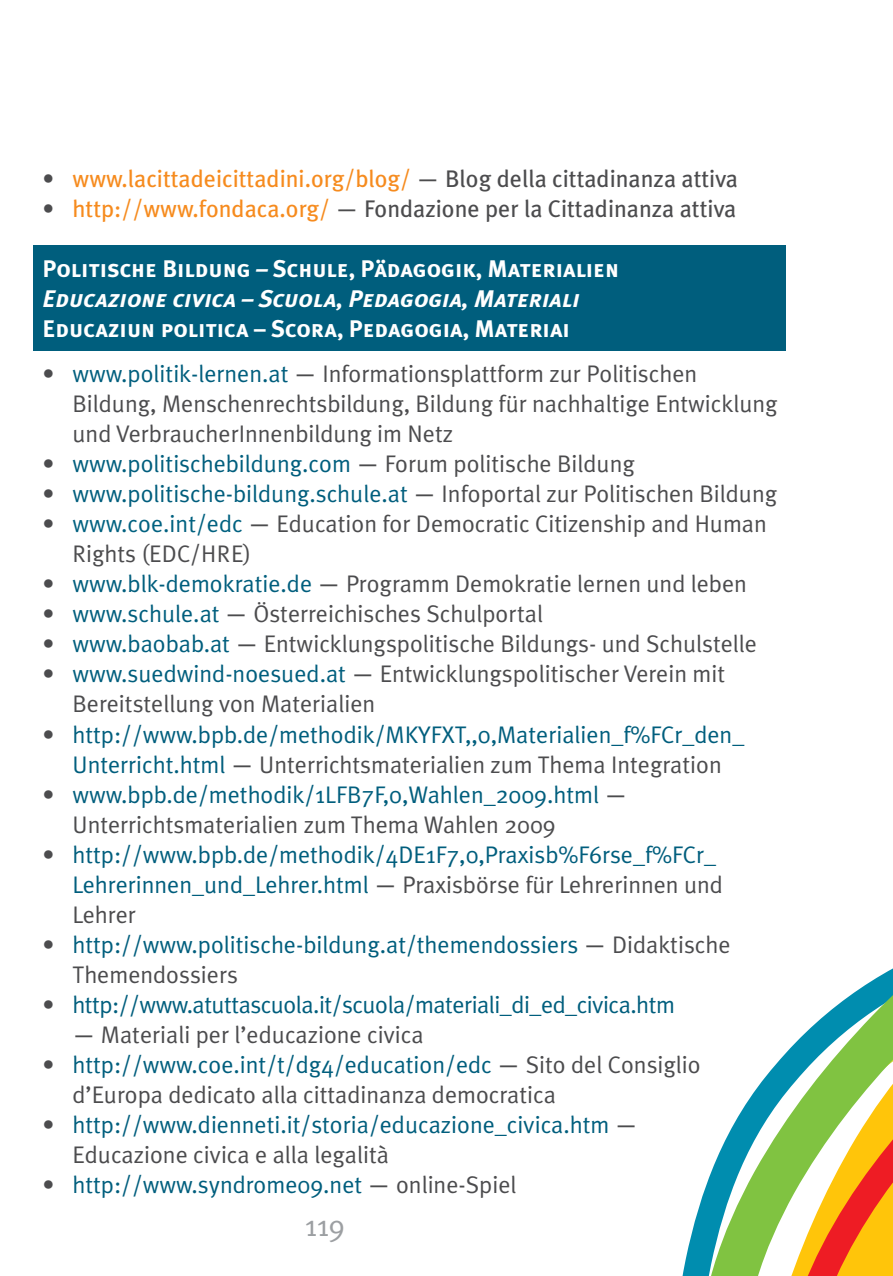
<style>
.page{position:relative;width:893px;height:1276px;background:#fff}
.page>*{position:absolute;margin:0;border:0;box-sizing:border-box;transform-origin:0 0}
.t1{font:30px "Meta";color:#9c9fa2}
.t2{font:24px/30px "Meta Plus Normal";color:#4c4c4e}
.t3{font:24px/30px "Meta Plus Normal";color:#005e7d}
.t4{font:24px/30px "Meta Plus Bold Caps";color:#fff}
.t5{font:24px "Meta Plus";color:#f68b1e}
.t6{font:24px "Meta Plus Normal";letter-spacing:-.02em;color:#005e7d}
.t7{font:24px "Meta Plus";color:#4c4c4e}
.s1{color:#4c4c4e}
.s2{color:#f68b1e}
.s3{font-style:italic}
.s4{color:#005e7d}
.s5{font-family:"Meta Plus"}
.s6{font-family:"Meta Plus";color:#4c4c4e}
.s7{color:#006180}
</style>
<div class="page">
<svg style="left:682px;top:1153px;width:37px;height:123px"></svg>
<svg style="left:719px;top:968px;width:174px;height:308px"></svg>
<div style="left:33px;top:245px;width:753px;height:105px;background:#005e7d"></div>
<p class="t5" style="left:43px;top:167px;width:697px"><span class="s1">•</span> www.lacittadeicittadini.org/blog/ <span class="s1">— Blog della cittadinanza attiva</span></p>
<p class="t7" style="left:43px;top:197px;width:695px">• <span class="s2">http://www.fondaca.org/</span> — Fondazione per la Cittadinanza attiva</p>
<p class="t4" style="left:43px;top:254px;width:578px">Politische Bildung <span class="s3">–</span> Schule, Pädagogik, Materialien<br><span class="s3">Educazione civica – Scuola, Pedagogia, Materiali</span></p>
<p class="t4" style="left:43px;top:314px;width:529px">Educaziun politica – Scora, Pedagogia, Materiai</p>
<p class="t2" style="left:73px;top:362px;width:707px;text-indent:-30px">• <span class="s4">www.politik-lernen.at</span> <span class="s5">—</span> Informationsplattform zur Politischen<br>Bildung, Menschenrechtsbildung, Bildung für nachhaltige Entwicklung und VerbraucherInnenbildung im Netz</p>
<p class="t3" style="left:43px;top:452px;width:594px"><span class="s1">•</span> www.politischebildung.com <span class="s6">—</span> <span class="s1">Forum politische Bildung</span></p>
<p class="t2" style="left:43px;top:482px;width:736px">• <span class="s4">www.politische-bildung.schule.at</span> <span class="s5">—</span> Infoportal zur Politischen Bildung</p>
<p class="t2" style="left:73px;top:512px;width:696px;text-indent:-30px">• <span class="s7">www.coe.int/edc</span> <span class="s5">—</span> Education for Democratic Citizenship and Human<br>Rights (EDC/HRE)</p>
<p class="t2" style="left:43px;top:572px;width:706px">• <span class="s4">www.blk-demokratie.de</span> <span class="s5">—</span> Programm Demokratie lernen und leben</p>
<p class="t2" style="left:43px;top:602px;width:502px">• <span class="s4">www.schule.at</span> <span class="s5">—</span> Österreichisches Schulportal</p>
<p class="t2" style="left:43px;top:632px;width:716px">• <span class="s4">www.baobab.at</span> <span class="s5">—</span> Entwicklungspolitische Bildungs- und Schulstelle</p>
<p class="t2" style="left:73px;top:662px;width:654px;text-indent:-30px">• <span class="s4">www.suedwind-noesued.at</span> <span class="s5">—</span> Entwicklungspolitischer Verein mit<br>Bereitstellung von Materialien</p>
<p class="t3" style="left:43px;top:722px;width:703px;text-align:center"><span class="s1">•</span> http://www.bpb.de/methodik/MKYFXT,,0,Materialien_f%FCr_den_<br>Unterricht.html <span class="s6">—</span> <span class="s1">Unterrichtsmaterialien zum Thema Integration</span></p>
<p class="t3" style="left:73px;top:782px;width:556px;text-indent:-30px"><span class="s1">•</span> www.bpb.de/methodik/1LFB7F,0,Wahlen_2009.html <span class="s6">—<br></span><span class="s1">Unterrichtsmaterialien zum Thema Wahlen 2009</span></p>
<p class="t3" style="left:73px;top:842px;width:652px;text-indent:-30px"><span class="s1">•</span> http://www.bpb.de/methodik/4DE1F7,0,Praxisb%F6rse_f%FCr_<br>Lehrerinnen_und_Lehrer.html <span class="s6">—</span> <span class="s1">Praxisbörse für Lehrerinnen und<br>Lehrer</span></p>
<p class="t3" style="left:73px;top:932px;width:659px;text-indent:-30px"><span class="s1">•</span> http://www.politische-bildung.at/themendossiers <span class="s6">—</span> <span class="s1">Didaktische<br>Themendossiers</span></p>
<p class="t6" style="left:43px;top:995px;width:634px"><span class="s1">•</span> http://www.atuttascuola.it/scuola/materiali_di_ed_civica.htm</p>
<p class="t2" style="left:73px;top:1022px;width:353px"><span class="s5">—</span> Materiali per l’educazione civica</p>
<p class="t2" style="left:73px;top:1052px;width:630px;text-indent:-30px">• <span class="s4">http://www.coe.int/t/dg4/education/edc</span> <span class="s5">—</span> Sito del Consiglio d’Europa dedicato alla cittadinanza democratica</p>
<p class="t3" style="left:73px;top:1112px;width:567px;text-indent:-30px"><span class="s1">•</span> http://www.dienneti.it/storia/educazione_civica.htm <span class="s6">—<br></span><span class="s1">Educazione civica e alla legalità</span></p>
<p class="t3" style="left:43px;top:1172px;width:475px"><span class="s1">•</span> http://www.syndrome09.net <span class="s6">—</span> <span class="s1">online-Spiel</span></p>
<p class="t1" style="left:305px;top:1214px;width:42px">119</p>
</div>
